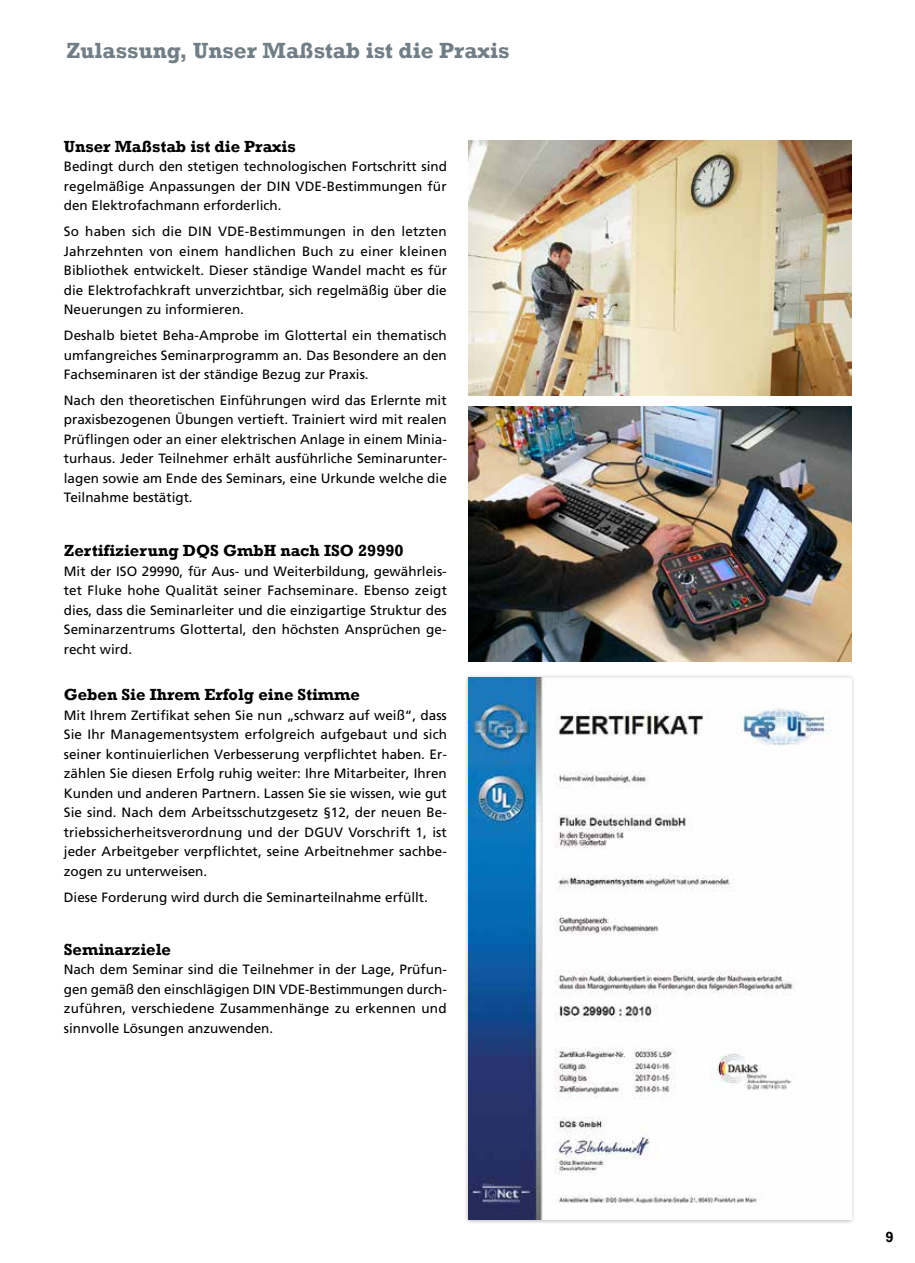
<style>
.page{position:relative;width:915px;height:1263px;background:#fff}
.page>*{position:absolute;margin:0;border:0;box-sizing:border-box;transform-origin:0 0}
.t1{font:700 22.5px "Rockwell";color:#717e86}
.t2{font:700 16.5px "Rockwell";color:#000}
.t3{font:700 15px "Rockwell";color:#000}
.t4{font:13.5px/19.5px "Frutiger LT Std";color:#000;text-align:justify}
</style>
<div class="page">
<div style="left:463px;top:673px;width:392px;height:551px;background:#000;opacity:.3"></div>
<img style="left:468px;top:678px;width:382px;height:542px">
<img style="left:468px;top:407px;width:382px;height:255px">
<img style="left:468px;top:140px;width:382px;height:255px">
<h1 class="t1" style="left:66px;top:37px;width:445px">Zulassung, Unser Maßstab ist die Praxis</h1>
<p class="t2" style="left:64px;top:136px;width:233px">Unser Maßstab ist die Praxis</p>
<p class="t4" style="left:64px;top:157px;width:384px">Bedingt durch den stetigen technologischen Fortschritt sind regelmäßige Anpassungen der DIN VDE-Bestimmungen für den Elektrofachmann erforderlich.</p>
<p class="t4" style="left:64px;top:222px;width:384px">So haben sich die DIN VDE-Bestimmungen in den letzten Jahrzehnten von einem handlichen Buch zu einer kleinen Bibliothek entwickelt. Dieser ständige Wandel macht es für die Elektrofachkraft unverzichtbar, sich regelmäßig über die Neuerungen zu informieren.</p>
<p class="t4" style="left:64px;top:326px;width:384px">Deshalb bietet Beha-Amprobe im Glottertal ein thematisch umfangreiches Seminarprogramm an. Das Besondere an den Fachseminaren ist der ständige Bezug zur Praxis.</p>
<p class="t4" style="left:64px;top:390px;width:384px">Nach den theoretischen Einführungen wird das Erlernte mit praxisbezogenen Übungen vertieft. Trainiert wird mit realen Prüflingen oder an einer elektrischen Anlage in einem Minia&shy;turhaus. Jeder Teilnehmer erhält ausführliche Seminarunter&shy;lagen sowie am Ende des Seminars, eine Urkunde welche die Teilnahme bestätigt.</p>
<p class="t2" style="left:64px;top:541px;width:341px">Zertifizierung DQS GmbH nach ISO 29990</p>
<p class="t4" style="left:64px;top:562px;width:384px">Mit der ISO 29990, für Aus- und Weiterbildung, gewährleis&shy;tet Fluke hohe Qualität seiner Fachseminare. Ebenso zeigt dies, dass die Seminarleiter und die einzigartige Struktur des Seminarzentrums Glottertal, den höchsten Ansprüchen ge&shy;recht wird.</p>
<p class="t2" style="left:64px;top:685px;width:297px">Geben Sie Ihrem Erfolg eine Stimme</p>
<p class="t4" style="left:64px;top:706px;width:384px">Mit Ihrem Zertifikat sehen Sie nun „schwarz auf weiß“, dass Sie Ihr Managementsystem erfolgreich aufgebaut und sich seiner kontinuierlichen Verbesserung verpflichtet haben. Er&shy;zählen Sie diesen Erfolg ruhig weiter: Ihre Mitarbeiter, Ihren Kunden und anderen Partnern. Lassen Sie sie wissen, wie gut Sie sind. Nach dem Arbeitsschutzgesetz §12, der neuen Be&shy;triebssicherheitsverordnung und der DGUV Vorschrift 1, ist jeder Arbeitgeber verpflichtet, seine Arbeitnehmer sachbe&shy;zogen zu unterweisen.</p>
<p class="t4" style="left:64px;top:887px;width:365px">Diese Forderung wird durch die Seminarteilnahme erfüllt.</p>
<p class="t2" style="left:64px;top:939px;width:109px">Seminarziele</p>
<p class="t4" style="left:64px;top:960px;width:384px">Nach dem Seminar sind die Teilnehmer in der Lage, Prüfun&shy;gen gemäß den einschlägigen DIN VDE-Bestimmungen durch&shy;zuführen, verschiedene Zusammenhänge zu erkennen und sinnvolle Lösungen anzuwenden.</p>
<p class="t3" style="left:885px;top:1227px;width:10px">9</p>
</div>
